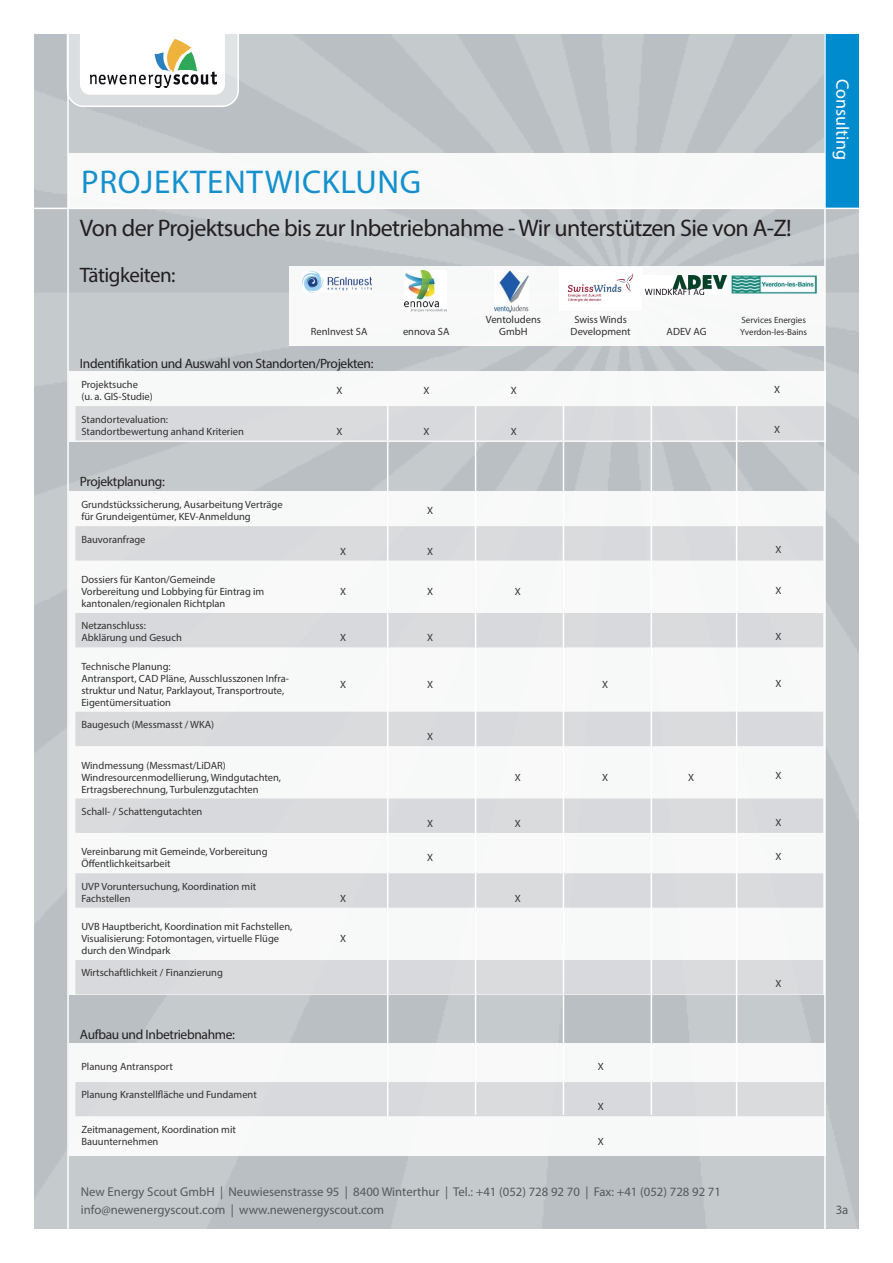
<style>
.page{position:relative;width:893px;height:1263px;background:#fff}
.page>*{position:absolute;margin:0;border:0;box-sizing:border-box;transform-origin:0 0}
.t1{font:33px "Myriad Pro";letter-spacing:.02em;color:#008bce}
.t2{font:24px "Myriad Pro";letter-spacing:-.025em;color:#231f20}
.t3{font:21px "Myriad Pro";letter-spacing:-.025em;color:#231f20}
.t4{font:18px "Myriad Pro";color:#fff}
.t5{font:13.5px "Myriad Pro";letter-spacing:-.025em;color:#231f20}
.t6{font:12.75px/18px "Myriad Pro";color:#57585a}
.t7{font:10.5px/12px "Myriad Pro";color:#231f20}
.t8{font:9px/12px "Myriad Pro";color:#231f20}
</style>
<div class="page">
<div style="left:69px;top:491px;width:755px;height:504px;background:#f7f8f8"></div>
<div style="left:75px;top:526px;width:748px;height:35px;background:#d9dadc"></div>
<div style="left:75px;top:613px;width:748px;height:34px;background:#d8d9dc"></div>
<div style="left:75px;top:712px;width:748px;height:34px;background:#d9dbdd"></div>
<div style="left:75px;top:798px;width:748px;height:35px;background:#d8d9dc"></div>
<div style="left:75px;top:873px;width:748px;height:35px;background:#d8d9dc"></div>
<div style="left:75px;top:960px;width:748px;height:34px;background:#d9dadd"></div>
<div style="left:75px;top:1082px;width:749px;height:35px;background:#d9dbdd"></div>
<img style="left:303px;top:272px;width:68px;height:20px">
<img style="left:404px;top:270px;width:42px;height:41px">
<img style="left:494px;top:270px;width:35px;height:42px">
<img style="left:644px;top:276px;width:82px;height:18px">
<img style="left:732px;top:275px;width:85px;height:18px">
<img style="left:567px;top:273px;width:67px;height:29px">
<svg style="left:66px;top:34px;width:174px;height:74px"></svg>
<img style="left:91px;top:39px;width:125px;height:48px">
<div style="left:69px;top:371px;width:756px;height:70px;background:#f7f8f8"></div>
<div style="left:75px;top:406px;width:749px;height:34px;background:#d8d9dc"></div>
<div style="left:825px;top:34px;width:34px;height:175px;background:#008bce"></div>
<hr style="left:824px;top:31px;width:2px;height:1202px;background:#fff">
<hr style="left:67px;top:30px;width:2px;height:1203px;background:#fff">
<hr style="left:32px;top:208px;width:829px;height:1px;background:#fff">
<hr style="left:387px;top:402px;width:1px;height:718px;background:#fff">
<hr style="left:563px;top:405px;width:1px;height:710px;background:#fff">
<hr style="left:475px;top:405px;width:1px;height:710px;background:#fff">
<hr style="left:651px;top:405px;width:1px;height:710px;background:#fff">
<hr style="left:736px;top:406px;width:1px;height:710px;background:#fff">
<h1 class="t1" style="left:81px;top:162px;width:342px">PROJEKTENTWICKLUNG</h1>
<h2 class="t2" style="left:80px;top:213px;width:713px">Von der Projektsuche bis zur Inbetriebnahme - Wir unterstützen Sie von A-Z!</h2>
<h3 class="t3" style="left:80px;top:262px;width:97px">Tätigkeiten:</h3>
<p class="t7" style="left:311px;top:325px;width:58px">RenInvest SA</p>
<p class="t7" style="left:403px;top:325px;width:48px">ennova SA</p>
<p class="t5" style="left:80px;top:356px;width:295px">Indentifikation und Auswahl von Standorten/Projekten:</p>
<p class="t7" style="left:486px;top:313px;width:57px;text-align:center">Ventoludens<br>GmbH</p>
<p class="t7" style="left:571px;top:313px;width:61px;text-align:center">Swiss Winds<br>Development</p>
<p class="t7" style="left:667px;top:325px;width:41px">ADEV AG</p>
<p class="t8" style="left:740px;top:314px;width:68px">Services Energies<br>Yverdon-les-Bains</p>
<p class="t7" style="left:81px;top:378px;width:73px">Projektsuche<br>(u. a. GIS-Studie)</p>
<p class="t7" style="left:336px;top:384px;width:7px">X</p>
<p class="t7" style="left:424px;top:384px;width:7px">X</p>
<p class="t7" style="left:511px;top:384px;width:7px">X</p>
<p class="t7" style="left:774px;top:383px;width:7px">X</p>
<p class="t7" style="left:81px;top:413px;width:164px">Standortevaluation:<br>Standortbewertung anhand Kriterien</p>
<p class="t7" style="left:336px;top:425px;width:7px">X</p>
<p class="t7" style="left:424px;top:425px;width:7px">X</p>
<p class="t7" style="left:511px;top:425px;width:7px">X</p>
<p class="t7" style="left:774px;top:424px;width:7px">X</p>
<p class="t5" style="left:80px;top:473px;width:86px">Projektplanung:</p>
<p class="t7" style="left:81px;top:498px;width:203px">Grundstückssicherung, Ausarbeitung Verträge für Grundeigentümer, KEV-Anmeldung</p>
<p class="t7" style="left:427px;top:504px;width:7px">X</p>
<p class="t7" style="left:81px;top:533px;width:66px">Bauvoranfrage</p>
<p class="t7" style="left:340px;top:545px;width:7px">X</p>
<p class="t7" style="left:427px;top:545px;width:7px">X</p>
<p class="t7" style="left:775px;top:544px;width:7px">X</p>
<p class="t7" style="left:81px;top:573px;width:184px">Dossiers für Kanton/Gemeinde<br>Vorbereitung und Lobbying für Eintrag im kantonalen/regionalen Richtplan</p>
<p class="t7" style="left:340px;top:585px;width:7px">X</p>
<p class="t7" style="left:427px;top:585px;width:7px">X</p>
<p class="t7" style="left:515px;top:585px;width:7px">X</p>
<p class="t7" style="left:775px;top:584px;width:7px">X</p>
<p class="t7" style="left:81px;top:620px;width:102px">Netzanschluss:<br>Abklärung und Gesuch</p>
<p class="t7" style="left:81px;top:660px;width:209px">Technische Planung:<br>Antransport, CAD Pläne, Ausschlusszonen Infra&shy;struktur und Natur, Parklayout, Transportroute, Eigentümersituation</p>
<p class="t7" style="left:81px;top:718px;width:134px">Baugesuch (Messmasst / WKA)</p>
<p class="t7" style="left:81px;top:759px;width:201px">Windmessung (Messmast/LiDAR)<br>Windresourcenmodellierung, Windgutachten,<br>Ertragsberechnung, Turbulenzgutachten</p>
<p class="t7" style="left:81px;top:805px;width:123px">Schall- / Schattengutachten</p>
<p class="t7" style="left:340px;top:632px;width:7px">X</p>
<p class="t7" style="left:427px;top:632px;width:7px">X</p>
<p class="t7" style="left:775px;top:630px;width:7px">X</p>
<p class="t7" style="left:340px;top:678px;width:7px">X</p>
<p class="t7" style="left:427px;top:678px;width:7px">X</p>
<p class="t7" style="left:602px;top:678px;width:7px">X</p>
<p class="t7" style="left:775px;top:677px;width:7px">X</p>
<p class="t7" style="left:427px;top:730px;width:7px">X</p>
<p class="t7" style="left:515px;top:771px;width:7px">X</p>
<p class="t7" style="left:602px;top:771px;width:7px">X</p>
<p class="t7" style="left:688px;top:771px;width:7px">X</p>
<p class="t7" style="left:775px;top:769px;width:7px">X</p>
<p class="t7" style="left:427px;top:817px;width:7px">X</p>
<p class="t7" style="left:515px;top:817px;width:7px">X</p>
<p class="t7" style="left:775px;top:816px;width:7px">X</p>
<p class="t7" style="left:81px;top:845px;width:188px">Vereinbarung mit Gemeinde, Vorbereitung<br>Öffentlichkeitsarbeit</p>
<p class="t7" style="left:427px;top:851px;width:7px">X</p>
<p class="t7" style="left:775px;top:850px;width:7px">X</p>
<p class="t7" style="left:81px;top:880px;width:176px">UVP Voruntersuchung, Koordination mit<br>Fachstellen</p>
<p class="t7" style="left:340px;top:892px;width:7px">X</p>
<p class="t7" style="left:515px;top:892px;width:7px">X</p>
<p class="t7" style="left:81px;top:920px;width:212px">UVB Hauptbericht, Koordination mit Fachstellen,<br>Visualisierung: Fotomontagen, virtuelle Flüge durch den Windpark</p>
<p class="t7" style="left:81px;top:967px;width:143px">Wirtschaftlichkeit / Finanzierung</p>
<p class="t7" style="left:340px;top:932px;width:7px">X</p>
<p class="t5" style="left:80px;top:1026px;width:157px">Aufbau und Inbetriebnahme:</p>
<p class="t7" style="left:81px;top:1060px;width:93px">Planung Antransport</p>
<p class="t7" style="left:598px;top:1060px;width:7px">X</p>
<p class="t7" style="left:81px;top:1089px;width:177px">Planung Kranstellfläche und Fundament</p>
<p class="t7" style="left:598px;top:1101px;width:7px">X</p>
<p class="t7" style="left:81px;top:1123px;width:156px">Zeitmanagement, Koordination mit<br>Bauunternehmen</p>
<p class="t7" style="left:598px;top:1135px;width:7px">X</p>
<p class="t6" style="left:81px;top:1182px;width:642px">New Energy Scout GmbH | Neuwiesenstrasse 95 | 8400 Winterthur | Tel.: +41 (052) 728 92 70 | Fax: +41 (052) 728 92 71 info@newenergyscout.com | www.newenergyscout.com</p>
<p class="t7" style="left:775px;top:977px;width:7px">X</p>
<h3 class="t4" style="left:854px;top:79px;width:83px;rotate:90deg">Consulting</h3>
<p class="t6" style="left:836px;top:1200px;width:14px">3a</p>
</div>
